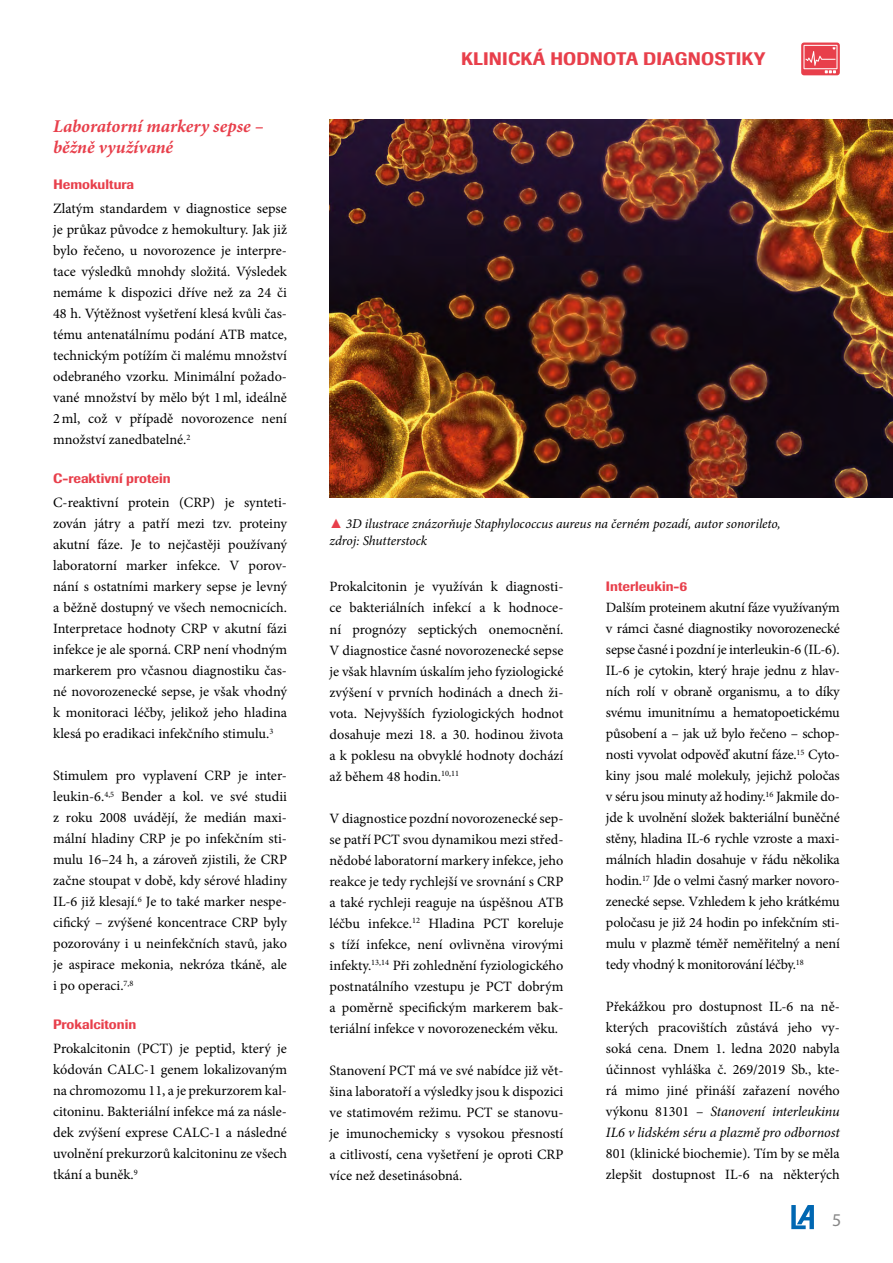
<style>
.page{position:relative;width:893px;height:1263px;background:#fff}
.page>*{position:absolute;margin:0;border:0;box-sizing:border-box;transform-origin:0 0}
.t1{font:italic 700 18px/21px "Minion Pro";color:#e83f4b}
.t2{font:500 18px "Imago";letter-spacing:.01em;color:#e83f4b}
.t3{font:18px "Myriad Pro";color:#878787}
.t4{font:14.25px/21px "Minion Pro";color:#000;text-align:justify}
.t5{font:italic 13.5px/16.5px "Minion Pro";letter-spacing:-.005em;color:#000}
.t6{font:500 13.5px "Imago";color:#e83f4b}
.s1{font-family:"Franklin Gothic";font-weight:500;font-style:normal;color:#e83f4b}
.s2{font-style:italic}
</style>
<div class="page">
<svg style="left:791px;top:1205px;width:23px;height:24px"></svg>
<svg style="left:801px;top:43px;width:39px;height:32px"></svg>
<img style="left:330px;top:119px;width:563px;height:378px">
<p class="t1" style="left:53px;top:116px;width:212px">Laboratorní markery sepse – běžně využívané</p>
<p class="t6" style="left:53px;top:176px;width:83px">Hemokultura</p>
<p class="t4" style="left:53px;top:198px;width:235px">Zlatým standardem v diagnostice sepse je průkaz původce z hemokultury. Jak již bylo řečeno, u novorozence je interpre&shy;tace výsledků mnohdy složitá. Výsledek nemáme k dispozici dříve než za 24 či 48 h. Výtěžnost vyšetření klesá kvůli čas&shy;tému antenatálnímu podání ATB matce, technickým potížím či malému množství odebraného vzorku. Minimální požado&shy;vané množství by mělo být 1ml, ideálně 2ml, což v případě novorozence není množství zanedbatelné.<sup>2</sup></p>
<p class="t6" style="left:53px;top:470px;width:119px">C-reaktivní protein</p>
<p class="t4" style="left:53px;top:492px;width:235px">C-reaktivní protein (CRP) je synteti&shy;zován játry a patří mezi tzv. proteiny akutní fáze. Je to nejčastěji používaný laboratorní marker infekce. V porov&shy;nání s ostatními markery sepse je levný a běžně dostupný ve všech nemocnicích.<br>Interpretace hodnoty CRP v akutní fázi infekce je ale sporná. CRP není vhodným markerem pro včasnou diagnostiku čas&shy;né novorozenecké sepse, je však vhodný k monitoraci léčby, jelikož jeho hladina klesá po eradikaci infekčního stimulu.<sup>3</sup></p>
<p class="t4" style="left:53px;top:765px;width:235px">Stimulem pro vyplavení CRP je inter&shy;leukin-6.<sup>4,5</sup> Bender a kol. ve své studii z roku 2008 uvádějí, že medián maxi&shy;mální hladiny CRP je po infekčním sti&shy;mulu 16–24 h, a zároveň zjistili, že CRP začne stoupat v době, kdy sérové hladiny IL-6 již klesají.<sup>6</sup> Je to také marker nespe&shy;cifický – zvýšené koncentrace CRP byly pozorovány i u neinfekčních stavů, jako je aspirace mekonia, nekróza tkáně, ale i po operaci.<sup>7,8</sup></p>
<p class="t6" style="left:53px;top:1016px;width:85px">Prokalcitonin</p>
<p class="t4" style="left:53px;top:1038px;width:235px">Prokalcitonin (PCT) je peptid, který je kódován CALC-1 genem lokalizovaným na chromozomu 11, a je prekurzorem kal&shy;citoninu. Bakteriální infekce má za násle&shy;dek zvýšení exprese CALC-1 a následné uvolnění prekurzorů kalcitoninu ze všech tkání a buněk.<sup>9</sup></p>
<p class="t2" style="left:461px;top:47px;width:306px">KLINICKÁ HODNOTA DIAGNOSTIKY</p>
<p class="t5" style="left:330px;top:516px;width:453px"><span class="s1">▲</span> 3D ilustrace znázorňuje Staphylococcus aureus na černém pozadí, autor sonorileto, zdroj: Shutterstock</p>
<p class="t4" style="left:330px;top:576px;width:235px">Prokalcitonin je využíván k diagnosti&shy;ce bakteriálních infekcí a k hodnoce&shy;ní prognózy septických onemocnění.<br>V diagnostice časné novorozenecké sepse je však hlavním úskalím jeho fyziologické zvýšení v prvních hodinách a dnech ži&shy;vota. Nejvyšších fyziologických hodnot dosahuje mezi 18. a 30. hodinou života a k poklesu na obvyklé hodnoty dochází až během 48 hodin.<sup>10,11</sup></p>
<p class="t4" style="left:330px;top:807px;width:235px">V diagnostice pozdní novorozenecké sep&shy;se patří PCT svou dynamikou mezi střed&shy;nědobé laboratorní markery infekce, jeho reakce je tedy rychlejší ve srovnání s CRP a také rychleji reaguje na úspěšnou ATB léčbu infekce.<sup>12</sup> Hladina PCT koreluje s tíží infekce, není ovlivněna virovými infekty.<sup>13,14</sup> Při zohlednění fyziologického postnatálního vzestupu je PCT dobrým a poměrně specifickým markerem bak&shy;teriální infekce v novorozeneckém věku.</p>
<p class="t4" style="left:330px;top:1059px;width:235px">Stanovení PCT má ve své nabídce již vět&shy;šina laboratoří a výsledky jsou k dispozici ve statimovém režimu. PCT se stanovu&shy;je imunochemicky s vysokou přesností a citlivostí, cena vyšetření je oproti CRP více než desetinásobná.</p>
<p class="t6" style="left:606px;top:578px;width:83px">Interleukin-6</p>
<p class="t4" style="left:606px;top:597px;width:235px">Dalším proteinem akutní fáze využívaným v rámci časné diagnostiky novorozenecké sepse časné i pozdní je interleukin-6 (IL-6).<br>IL-6 je cytokin, který hraje jednu z hlav&shy;ních rolí v obraně organismu, a to díky svému imunitnímu a hematopoetickému působení a – jak už bylo řečeno – schop&shy;nosti vyvolat odpověď akutní fáze.<sup>15</sup> Cyto&shy;kiny jsou malé molekuly, jejichž poločas v séru jsou minuty až hodiny.<sup>16</sup> Jakmile do&shy;jde k uvolnění složek bakteriální buněčné stěny, hladina IL-6 rychle vzroste a maxi&shy;málních hladin dosahuje v řádu několika hodin.<sup>17</sup> Jde o velmi časný marker novoro&shy;zenecké sepse. Vzhledem k jeho krátkému poločasu je již 24 hodin po infekčním sti&shy;mulu v plazmě téměř neměřitelný a není tedy vhodný k monitorování léčby.<sup>18</sup></p>
<p class="t4" style="left:606px;top:996px;width:235px">Překážkou pro dostupnost IL-6 na ně&shy;kterých pracovištích zůstává jeho vy&shy;soká cena. Dnem 1. ledna 2020 nabyla účinnost vyhláška č. 269/2019 Sb., kte&shy;rá mimo jiné přináší zařazení nového výkonu 81301 – <span class="s2">Stanovení interleukinu IL6 v lidském séru a plazmě pro odbornost</span></p>
<p class="t4" style="left:606px;top:1143px;width:235px">801 (klinické biochemie). Tím by se měla zlepšit dostupnost IL-6 na některých</p>
<p class="t3" style="left:832px;top:1210px;width:11px">5</p>
</div>
